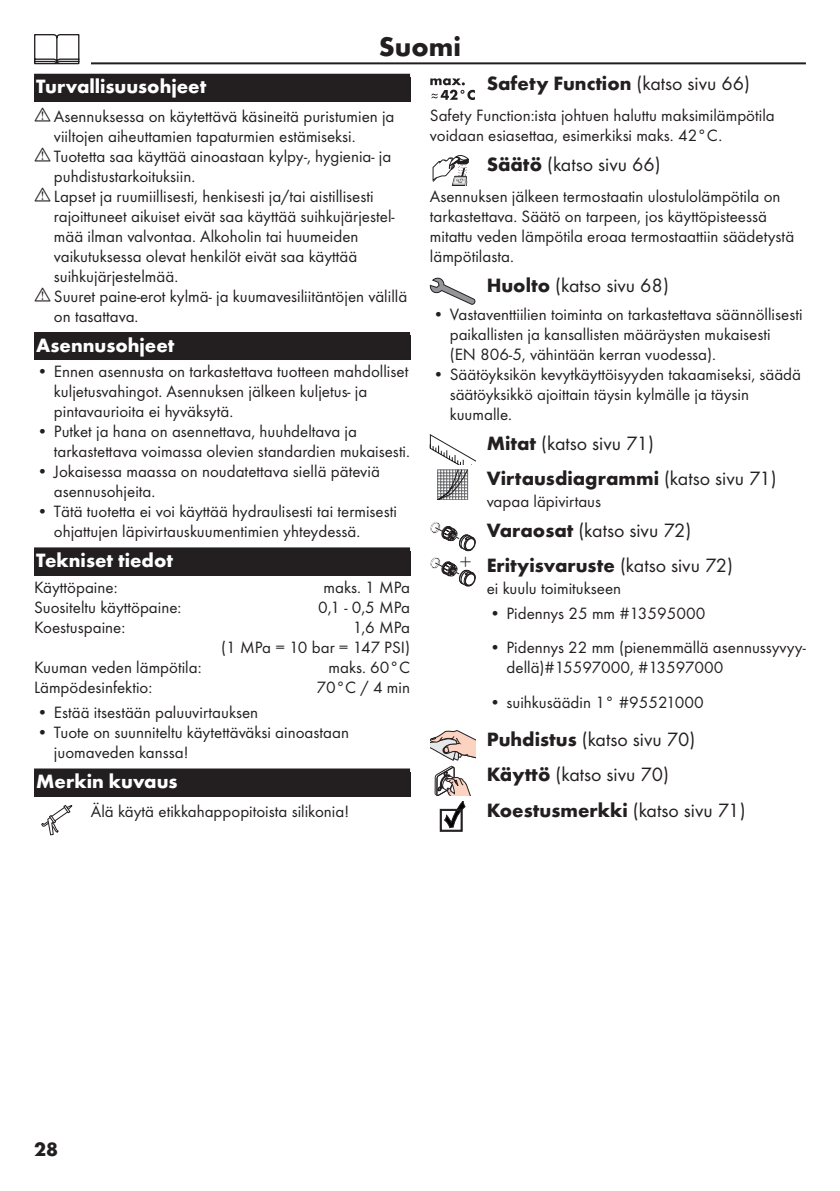
<style>
.page{position:relative;width:840px;height:1191px;background:#fff}
.page>*{position:absolute;margin:0;border:0;box-sizing:border-box;transform-origin:0 0}
.t1{font:700 28px "Futura TOT";color:#231f20}
.t2{font:300 21.2px "Futura TOT";color:#231f20}
.t3{font:20px/35.4px "Futura TOT Boo";color:#231f20}
.t4{font:700 20px "Futura TOT";color:#231f20}
.t5{font:700 20px "Futura TOT";color:#fff}
.t6{font:17px/20px "Futura TOT Boo";color:#231f20}
.s1{font-family:"Futura TOT Boo";font-weight:400}
.s2{font-family:"Futura TOT";font-weight:700}
</style>
<div class="page">
<hr style="left:34px;top:62px;width:771px;height:2px;background:#231f20">
<div style="left:23px;top:34px;width:68px;height:34px;background:#fff"></div>
<svg style="left:34px;top:34px;width:45px;height:30px"></svg>
<div style="left:34px;top:74px;width:376px;height:28px;background:#231f20"></div>
<div style="left:34px;top:332px;width:376px;height:28px;background:#231f20"></div>
<div style="left:34px;top:547px;width:376px;height:28px;background:#231f20"></div>
<div style="left:34px;top:768px;width:376px;height:28px;background:#231f20"></div>
<svg style="left:41px;top:805px;width:32px;height:30px"></svg>
<svg style="left:430px;top:78px;width:44px;height:22px"></svg>
<svg style="left:432px;top:155px;width:36px;height:31px"></svg>
<svg style="left:429px;top:277px;width:46px;height:28px"></svg>
<svg style="left:429px;top:434px;width:46px;height:30px"></svg>
<svg style="left:437px;top:470px;width:31px;height:30px"></svg>
<svg style="left:430px;top:521px;width:45px;height:65px"></svg>
<svg style="left:430px;top:730px;width:45px;height:30px"></svg>
<svg style="left:434px;top:766px;width:36px;height:65px"></svg>
<h1 class="t1" style="left:379px;top:29px;width:83px">Suomi</h1>
<p class="t5" style="left:36px;top:74px;width:171px">Turvallisuusohjeet</p>
<p class="t6" style="left:54px;top:106px;width:355px">Asennuksessa on käytettävä käsineitä puristumien ja viiltojen aiheuttamien tapaturmien estämiseksi.<br>Tuotetta saa käyttää ainoastaan kylpy-, hygienia- ja puhdistustarkoituksiin.<br>Lapset ja ruumiillisesti, henkisesti ja/tai aistillisesti rajoittuneet aikuiset eivät saa käyttää suihkujärjestel&shy;mää ilman valvontaa. Alkoholin tai huumeiden vaikutuksessa olevat henkilöt eivät saa käyttää suihkujärjestelmää.<br>Suuret paine-erot kylmä- ja kuumavesiliitäntöjen välillä on tasattava.</p>
<p class="t5" style="left:36px;top:332px;width:139px">Asennusohjeet</p>
<p class="t6" style="left:54px;top:361px;width:356px;text-indent:-17px">• Ennen asennusta on tarkastettava tuotteen mahdolliset kuljetusvahingot. Asennuksen jälkeen kuljetus- ja pintavaurioita ei hyväksytä.</p>
<p class="t6" style="left:54px;top:421px;width:357px;text-indent:-17px">• Putket ja hana on asennettava, huuhdeltava ja tarkastettava voimassa olevien standardien mukaisesti.</p>
<p class="t6" style="left:54px;top:461px;width:327px;text-indent:-17px">• Jokaisessa maassa on noudatettava siellä päteviä asennusohjeita.</p>
<p class="t6" style="left:54px;top:501px;width:344px;text-indent:-17px">• Tätä tuotetta ei voi käyttää hydraulisesti tai termisesti ohjattujen läpivirtauskuumentimien yhteydessä.</p>
<p class="t5" style="left:36px;top:548px;width:138px">Tekniset tiedot</p>
<p class="t6" style="left:34px;top:577px;width:85px">Käyttöpaine:</p>
<p class="t6" style="left:323px;top:577px;width:88px">maks. 1 MPa</p>
<p class="t6" style="left:34px;top:597px;width:149px">Suositeltu käyttöpaine:</p>
<p class="t6" style="left:318px;top:597px;width:93px">0,1 - 0,5 MPa</p>
<p class="t6" style="left:34px;top:617px;width:93px">Koestuspaine:</p>
<p class="t6" style="left:221px;top:617px;width:190px;text-align:right">1,6 MPa<br>(1 MPa = 10 bar = 147 PSI)</p>
<p class="t6" style="left:34px;top:657px;width:169px">Kuuman veden lämpötila:</p>
<p class="t6" style="left:328px;top:657px;width:83px">maks. 60°C</p>
<p class="t6" style="left:34px;top:677px;width:120px">Lämpödesinfektio:</p>
<p class="t6" style="left:316px;top:677px;width:95px">70°C / 4 min</p>
<p class="t6" style="left:37px;top:702px;width:223px">• Estää itsestään paluuvirtauksen</p>
<p class="t6" style="left:54px;top:722px;width:296px;text-indent:-17px">• Tuote on suunniteltu käytettäväksi ainoastaan juomaveden kanssa!</p>
<p class="t5" style="left:36px;top:769px;width:143px">Merkin kuvaus</p>
<p class="t6" style="left:91px;top:800px;width:260px">Älä käytä etikkahappopitoista silikonia!</p>
<p class="t4" style="left:486px;top:70px;width:265px">Safety Function <span class="s1">(katso sivu 66)</span></p>
<p class="t6" style="left:429px;top:105px;width:346px">Safety Function:ista johtuen haluttu maksimilämpötila voidaan esiasettaa, esimerkiksi maks. 42°C.</p>
<p class="t3" style="left:486px;top:146px;width:175px"><span class="s2">Säätö</span> (katso sivu 66)</p>
<p class="t6" style="left:429px;top:186px;width:365px">Asennuksen jälkeen termostaatin ulostulolämpötila on tarkastettava. Säätö on tarpeen, jos käyttöpisteessä mitattu veden lämpötila eroaa termostaattiin säädetystä lämpötilasta.</p>
<p class="t3" style="left:486px;top:267px;width:183px"><span class="s2">Huolto</span> (katso sivu 68)</p>
<p class="t6" style="left:449px;top:304px;width:354px;text-indent:-17px">• Vastaventtiilien toiminta on tarkastettava säännöllisesti paikallisten ja kansallisten määräysten mukaisesti<br>(EN 806-5, vähintään kerran vuodessa).</p>
<p class="t6" style="left:449px;top:364px;width:352px;text-indent:-17px">• Säätöyksikön kevytkäyttöisyyden takaamiseksi, säädä säätöyksikkö ajoittain täysin kylmälle ja täysin kuumalle.</p>
<p class="t3" style="left:486px;top:425px;width:169px"><span class="s2">Mitat</span> (katso sivu 71)</p>
<p class="t4" style="left:486px;top:466px;width:291px">Virtausdiagrammi <span class="s1">(katso sivu 71)</span></p>
<p class="t6" style="left:486px;top:491px;width:116px">vapaa läpivirtaus</p>
<p class="t3" style="left:486px;top:512px;width:206px"><span class="s2">Varaosat</span> (katso sivu 72)</p>
<p class="t4" style="left:486px;top:553px;width:248px">Erityisvaruste <span class="s1">(katso sivu 72)</span></p>
<p class="t6" style="left:486px;top:578px;width:136px">ei kuulu toimitukseen</p>
<p class="t6" style="left:489px;top:603px;width:217px">• Pidennys 25 mm #13595000</p>
<p class="t6" style="left:506px;top:637px;width:301px;text-indent:-17px">• Pidennys 22 mm (pienemmällä asennussyvyy&shy;dellä)#15597000, #13597000</p>
<p class="t6" style="left:489px;top:692px;width:216px">• suihkusäädin 1° #95521000</p>
<p class="t3" style="left:486px;top:721px;width:210px"><span class="s2">Puhdistus</span> (katso sivu 70)<br><span class="s2">Käyttö</span> (katso sivu 70)</p>
<p class="t4" style="left:486px;top:797px;width:260px">Koestusmerkki <span class="s1">(katso sivu 71)</span></p>
<p class="t2" style="left:459px;top:549px;width:13px">+</p>
<p class="t4" style="left:34px;top:1136px;width:25px">28</p>
</div>
